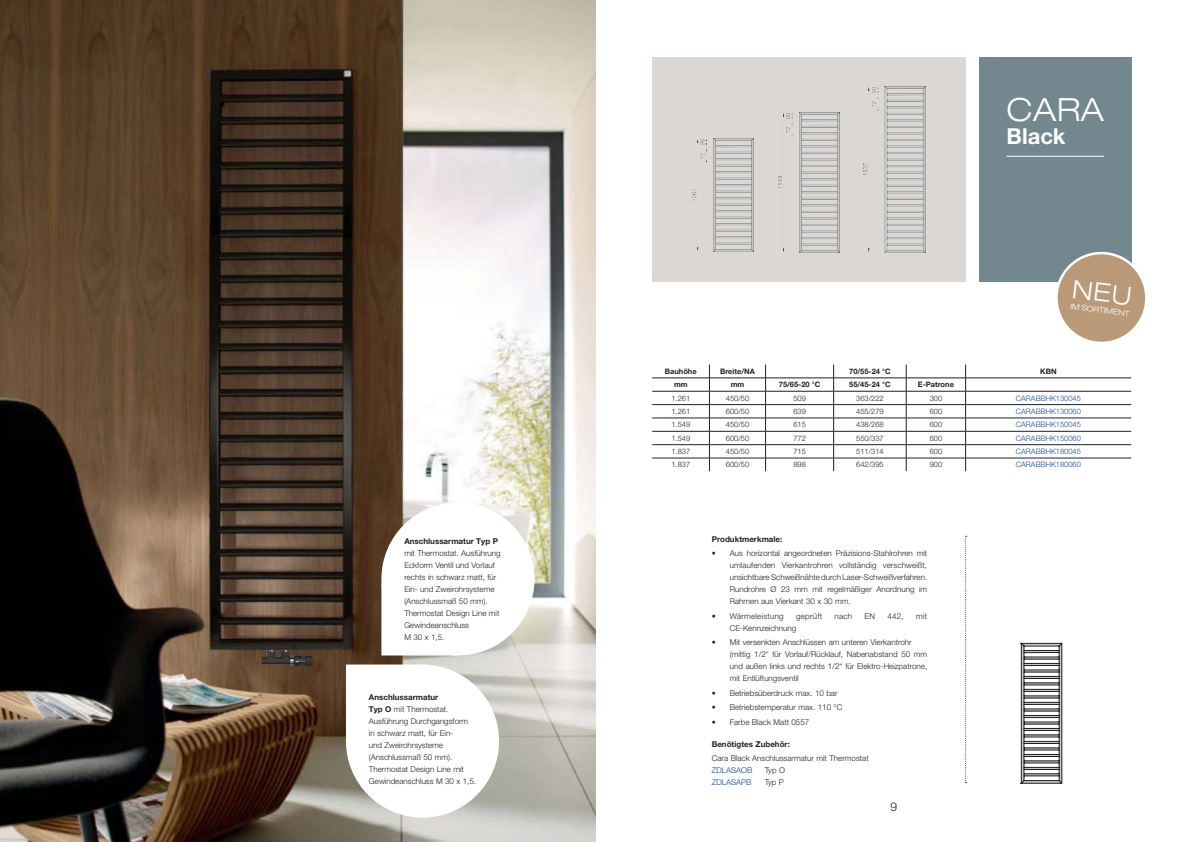
<style>
.page{position:relative;width:1191px;height:842px;background:#fff}
.page>*{position:absolute;margin:0;border:0;box-sizing:border-box;transform-origin:0 0}
.t1{font:300 expanded 32px "Helvetica Neue LT Pro";color:#fff}
.t2{font:700 22px "Helvetica Neue LT Pro";color:#fff}
.t3{font:300 12px "Helvetica Neue LT Pro";color:#231f20}
.t4{font:300 8px/12px "Helvetica Neue LT Pro";color:#231f20}
.t5{font:700 8px "Helvetica Neue LT Pro";color:#231f20}
.t6{font:300 8px "Helvetica Neue LT Pro";letter-spacing:.035em;color:#231f20}
.t7{font:300 8px "Helvetica Neue LT Pro";color:#12498d}
.t8{font:300 expanded 7.7px "Helvetica Neue LT Pro";color:#fff}
.t9{font:300 7.5px "Helvetica Neue LT Pro";color:#231f20}
.t10{font:300 7.5px "Helvetica Neue LT Pro";color:#16488f}
.t11{font:700 7.5px "Helvetica Neue LT Pro";color:#231f20}
.s1{font-weight:700}
</style>
<div class="page">
<svg style="left:965px;top:536px;width:1px;height:247px"></svg>
<div style="left:979px;top:57px;width:152px;height:224px;background:#73878f"></div>
<hr style="left:652px;top:378px;width:57px;height:1px;background:#231f20">
<hr style="left:709px;top:378px;width:56px;height:1px;background:#231f20">
<hr style="left:765px;top:378px;width:68px;height:1px;background:#231f20">
<hr style="left:833px;top:378px;width:73px;height:1px;background:#231f20">
<hr style="left:906px;top:378px;width:59px;height:1px;background:#231f20">
<hr style="left:965px;top:378px;width:166px;height:1px;background:#231f20">
<hr style="left:652px;top:391px;width:57px;height:1px;background:#231f20">
<hr style="left:709px;top:391px;width:56px;height:1px;background:#231f20">
<hr style="left:765px;top:391px;width:68px;height:1px;background:#231f20">
<hr style="left:833px;top:391px;width:73px;height:1px;background:#231f20">
<hr style="left:906px;top:391px;width:59px;height:1px;background:#231f20">
<hr style="left:965px;top:391px;width:166px;height:1px;background:#231f20">
<hr style="left:833px;top:418px;width:73px;height:1px;background:#231f20">
<hr style="left:906px;top:418px;width:59px;height:1px;background:#231f20">
<hr style="left:965px;top:418px;width:166px;height:1px;background:#231f20">
<hr style="left:833px;top:431px;width:73px;height:1px;background:#231f20">
<hr style="left:906px;top:431px;width:59px;height:1px;background:#231f20">
<hr style="left:965px;top:431px;width:166px;height:1px;background:#231f20">
<hr style="left:765px;top:444px;width:68px;height:1px;background:#231f20">
<hr style="left:833px;top:444px;width:73px;height:1px;background:#231f20">
<hr style="left:906px;top:444px;width:59px;height:1px;background:#231f20">
<hr style="left:965px;top:444px;width:166px;height:1px;background:#231f20">
<hr style="left:765px;top:458px;width:68px;height:1px;background:#231f20">
<hr style="left:833px;top:458px;width:73px;height:1px;background:#231f20">
<hr style="left:906px;top:458px;width:59px;height:1px;background:#231f20">
<hr style="left:965px;top:458px;width:166px;height:1px;background:#231f20">
<hr style="left:652px;top:404px;width:57px;height:1px;background:#231f20">
<hr style="left:709px;top:404px;width:56px;height:1px;background:#231f20">
<hr style="left:765px;top:404px;width:68px;height:1px;background:#231f20">
<hr style="left:833px;top:404px;width:73px;height:1px;background:#231f20">
<svg style="left:833px;top:364px;width:1px;height:107px"></svg>
<hr style="left:906px;top:404px;width:59px;height:1px;background:#231f20">
<svg style="left:906px;top:364px;width:1px;height:107px"></svg>
<hr style="left:965px;top:404px;width:166px;height:1px;background:#231f20">
<svg style="left:965px;top:364px;width:1px;height:107px"></svg>
<hr style="left:652px;top:418px;width:57px;height:1px;background:#231f20">
<hr style="left:709px;top:418px;width:56px;height:1px;background:#231f20">
<hr style="left:765px;top:418px;width:68px;height:1px;background:#231f20">
<hr style="left:652px;top:431px;width:57px;height:1px;background:#231f20">
<hr style="left:709px;top:431px;width:56px;height:1px;background:#231f20">
<hr style="left:765px;top:431px;width:68px;height:1px;background:#231f20">
<svg style="left:765px;top:364px;width:1px;height:107px"></svg>
<hr style="left:652px;top:444px;width:57px;height:1px;background:#231f20">
<hr style="left:709px;top:444px;width:56px;height:1px;background:#231f20">
<hr style="left:652px;top:458px;width:57px;height:1px;background:#231f20">
<hr style="left:709px;top:458px;width:56px;height:1px;background:#231f20">
<svg style="left:709px;top:364px;width:1px;height:107px"></svg>
<hr style="left:1006px;top:156px;width:98px;height:1px;background:#fff">
<div style="left:652px;top:57px;width:313px;height:224px;background:#dbd7d2"></div>
<img style="left:692px;top:138px;width:62px;height:114px">
<img style="left:778px;top:112px;width:62px;height:141px">
<div style="left:1020px;top:641px;width:44px;height:144px;background:linear-gradient(to bottom,#b1b0b0,#b4b3b3)"></div>
<svg style="left:1020px;top:643px;width:42px;height:141px"></svg>
<img style="left:863px;top:86px;width:63px;height:167px">
<img style="left:0;top:0;width:595px;height:842px">
<div style="left:346px;top:664px;width:153px;height:154px;background:#fff;border-radius:50%"></div>
<svg style="left:346px;top:664px;width:76px;height:68px"></svg>
<div style="left:381px;top:502px;width:153px;height:153px;background:#fff;border-radius:50%"></div>
<svg style="left:381px;top:583px;width:68px;height:72px"></svg>
<svg style="left:1049px;top:246px;width:96px;height:96px"></svg>
<p class="t5" style="left:404px;top:536px;width:95px">Anschlussarmatur Typ P</p>
<p class="t4" style="left:404px;top:547px;width:98px">mit Thermostat. Ausführung<br>Eckform Ventil und Vorlauf rechts in schwarz matt, für<br>Ein- und Zweirohrsysteme (Anschlussmaß 50 mm).<br>Thermostat Design Line mit<br>Gewindeanschluss<br>M 30 x 1,5.</p>
<p class="t4" style="left:369px;top:691px;width:109px"><span class="s1">Anschlussarmatur<br>Typ O</span> mit Thermostat.<br>Ausführung Durchgangsform<br>in schwarz matt, für Ein-<br>und Zweirohrsysteme (Anschlussmaß 50 mm).<br>Thermostat Design Line mit<br>Gewindeanschluss M 30 x 1,5.</p>
<h1 class="t1" style="left:1006px;top:91px;width:99px">CARA</h1>
<h2 class="t2" style="left:1006px;top:123px;width:61px">Black</h2>
<p class="t8" style="left:1071px;top:302px;width:61px;rotate:7deg">IM SORTIMENT</p>
<p class="t11" style="left:665px;top:367px;width:33px">Bauhöhe</p>
<p class="t11" style="left:720px;top:367px;width:36px">Breite/NA</p>
<p class="t11" style="left:849px;top:367px;width:43px">70/55-24 °C</p>
<p class="t11" style="left:1040px;top:367px;width:18px">KBN</p>
<p class="t11" style="left:674px;top:380px;width:15px">mm</p>
<p class="t11" style="left:730px;top:380px;width:15px">mm</p>
<p class="t11" style="left:779px;top:380px;width:43px">75/65-20 °C</p>
<p class="t11" style="left:849px;top:380px;width:43px">55/45-24 °C</p>
<p class="t11" style="left:918px;top:380px;width:38px">E-Patrone</p>
<p class="t9" style="left:671px;top:393px;width:20px">1.261</p>
<p class="t9" style="left:726px;top:393px;width:25px">450/50</p>
<p class="t9" style="left:793px;top:393px;width:14px">509</p>
<p class="t9" style="left:856px;top:393px;width:29px">363/222</p>
<p class="t9" style="left:929px;top:393px;width:14px">300</p>
<p class="t10" style="left:1016px;top:393px;width:66px">CARABBHK130045</p>
<p class="t9" style="left:671px;top:407px;width:20px">1.261</p>
<p class="t9" style="left:726px;top:407px;width:25px">600/50</p>
<p class="t9" style="left:793px;top:407px;width:14px">639</p>
<p class="t9" style="left:856px;top:407px;width:29px">455/279</p>
<p class="t9" style="left:929px;top:407px;width:14px">600</p>
<p class="t10" style="left:1016px;top:407px;width:66px">CARABBHK130060</p>
<p class="t9" style="left:671px;top:420px;width:20px">1.549</p>
<p class="t9" style="left:726px;top:420px;width:25px">450/50</p>
<p class="t9" style="left:793px;top:420px;width:14px">615</p>
<p class="t9" style="left:856px;top:420px;width:29px">438/268</p>
<p class="t9" style="left:929px;top:420px;width:14px">600</p>
<p class="t10" style="left:1016px;top:420px;width:66px">CARABBHK150045</p>
<p class="t9" style="left:671px;top:433px;width:20px">1.549</p>
<p class="t9" style="left:726px;top:433px;width:25px">600/50</p>
<p class="t9" style="left:793px;top:433px;width:14px">772</p>
<p class="t9" style="left:856px;top:433px;width:29px">550/337</p>
<p class="t9" style="left:929px;top:433px;width:14px">600</p>
<p class="t10" style="left:1016px;top:433px;width:66px">CARABBHK150060</p>
<p class="t9" style="left:671px;top:447px;width:20px">1.837</p>
<p class="t9" style="left:726px;top:447px;width:25px">450/50</p>
<p class="t9" style="left:793px;top:447px;width:14px">715</p>
<p class="t9" style="left:856px;top:447px;width:29px">511/314</p>
<p class="t9" style="left:929px;top:447px;width:14px">600</p>
<p class="t10" style="left:1016px;top:447px;width:66px">CARABBHK180045</p>
<p class="t9" style="left:671px;top:460px;width:20px">1.837</p>
<p class="t9" style="left:726px;top:460px;width:25px">600/50</p>
<p class="t9" style="left:793px;top:460px;width:14px">898</p>
<p class="t9" style="left:856px;top:460px;width:29px">642/395</p>
<p class="t9" style="left:929px;top:460px;width:14px">900</p>
<p class="t10" style="left:1016px;top:460px;width:66px">CARABBHK180060</p>
<p class="t5" style="left:711px;top:534px;width:72px">Produktmerkmale:</p>
<p class="t4" style="left:729px;top:547px;width:199px;text-align:justify;text-indent:-18px">• Aus horizontal angeordneten Präzisions-Stahlrohren mit umlaufenden Vierkantrohren vollständig verschweißt, unsichtbare Schweißnähte durch Laser-Schweißverfahren.<br>Rundrohre Ø 23 mm mit regelmäßiger Anordnung im Rahmen aus Vierkant 30 x 30 mm.</p>
<p class="t6" style="left:711px;top:611px;width:73px">• Wärmeleistung</p>
<p class="t6" style="left:796px;top:611px;width:28px">geprüft</p>
<p class="t4" style="left:834px;top:609px;width:19px">nach</p>
<p class="t4" style="left:864px;top:609px;width:12px">EN</p>
<p class="t4" style="left:887px;top:609px;width:18px">442,</p>
<p class="t4" style="left:916px;top:609px;width:13px">mit</p>
<p class="t4" style="left:729px;top:621px;width:68px">CE-Kennzeichnung</p>
<p class="t4" style="left:729px;top:636px;width:199px;text-indent:-18px">• Mit versenkten Anschlüssen am unteren Vierkantrohr (mittig 1/2“ für Vorlauf/Rücklauf, Nabenabstand 50 mm und außen links und rechts 1/2“ für Elektro-Heizpatrone, mit Entlüftungsventil</p>
<p class="t4" style="left:711px;top:686px;width:127px">• Betriebsüberdruck max. 10 bar</p>
<p class="t4" style="left:711px;top:701px;width:132px">• Betriebstemperatur max. 110 °C</p>
<p class="t4" style="left:711px;top:715px;width:99px">• Farbe Black Matt 0557</p>
<p class="t5" style="left:711px;top:739px;width:80px">Benötigtes Zubehör:</p>
<p class="t4" style="left:711px;top:752px;width:158px">Cara Black Anschlussarmatur mit Thermostat</p>
<p class="t7" style="left:711px;top:765px;width:42px">ZDLASAOB</p>
<p class="t4" style="left:764px;top:764px;width:22px">Typ O</p>
<p class="t7" style="left:711px;top:777px;width:41px">ZDLASAPB</p>
<p class="t4" style="left:764px;top:776px;width:21px">Typ P</p>
<h3 class="t3" style="left:890px;top:799px;width:8px">9</h3>
</div>
